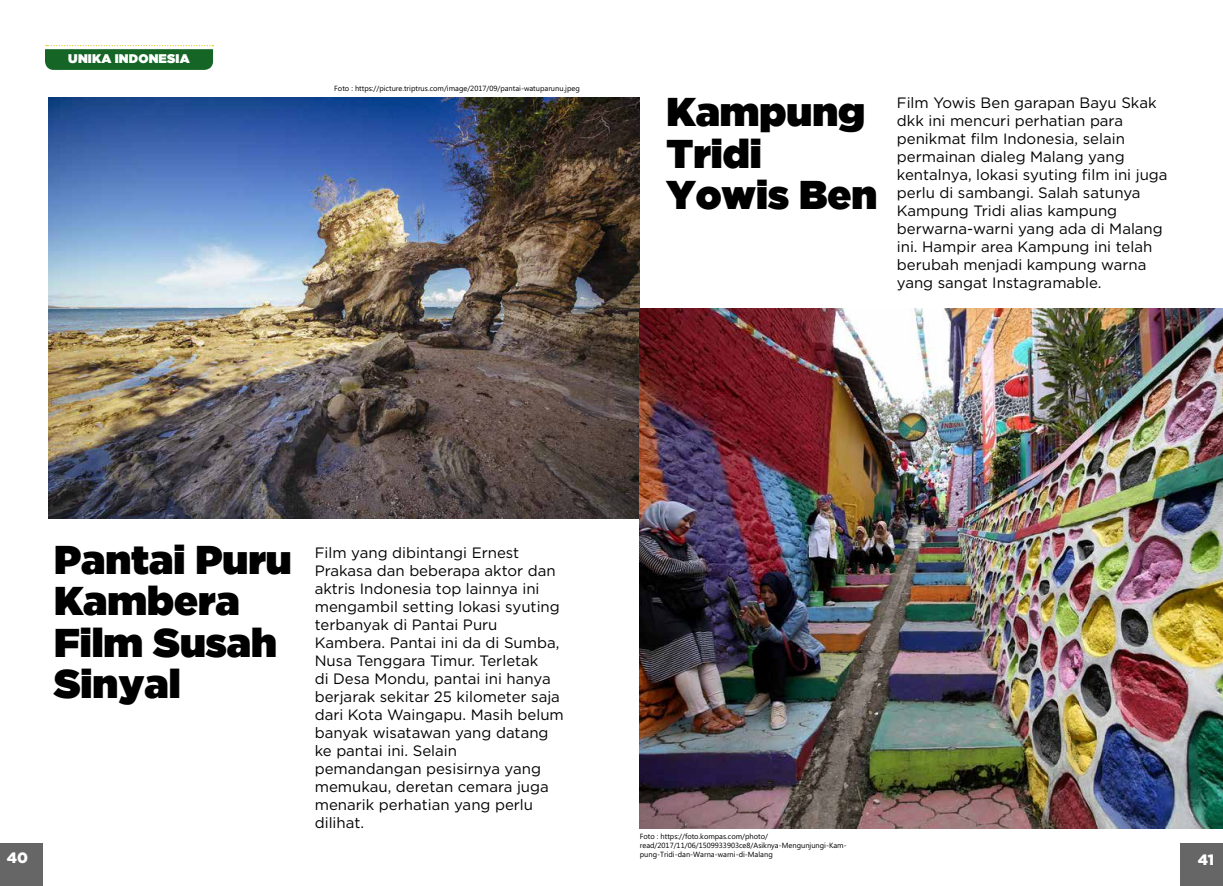
<style>
.page{position:relative;width:1223px;height:886px;background:#fff}
.page>*{position:absolute;margin:0;border:0;box-sizing:border-box;transform-origin:0 0}
.t1{font:40px/41.2px "Gotham Ultra";color:#000}
.t2{font:15px/18px "Gotham HTF";color:#000}
.t3{font:900 15px "Gotham";color:#fff}
.t4{font:12.5px "Gotham Ultra";letter-spacing:.015em;color:#fff}
.t5{font:7.5px/8.8px "Microsoft Phags Pa";color:#000}
</style>
<div class="page">
<svg style="left:45px;top:45px;width:168px;height:25px;background:#3d7f48"></svg>
<div style="left:0;top:843px;width:43px;height:43px;background:#666"></div>
<div style="left:1180px;top:843px;width:42px;height:43px;background:#666"></div>
<img style="left:49px;top:97px;width:591px;height:422px">
<img style="left:640px;top:308px;width:582px;height:520px">
<p class="t4" style="left:68px;top:52px;width:123px">UNIKA INDONESIA</p>
<p class="t5" style="left:334px;top:84px;width:247px">Foto : https://picture.triptrus.com/image/2017/09/pantai-watuparunu.jpeg</p>
<h1 class="t1" style="left:666px;top:91px;width:212px">Kampung<br>Tridi<br>Yowis Ben</h1>
<p class="t2" style="left:896px;top:93px;width:272px">Film Yowis Ben garapan Bayu Skak dkk ini mencuri perhatian para penikmat film Indonesia, selain permainan dialeg Malang yang kentalnya, lokasi syuting film ini juga perlu di sambangi. Salah satunya<br>Kampung Tridi alias kampung berwarna-warni yang ada di Malang ini. Hampir area Kampung ini telah berubah menjadi kampung warna yang sangat Instagramable.</p>
<h1 class="t1" style="left:54px;top:538px;width:239px">Pantai Puru<br>Kambera<br>Film Susah<br>Sinyal</h1>
<p class="t2" style="left:315px;top:543px;width:251px">Film yang dibintangi Ernest<br>Prakasa dan beberapa aktor dan aktris Indonesia top lainnya ini mengambil setting lokasi syuting terbanyak di Pantai Puru<br>Kambera. Pantai ini da di Sumba,<br>Nusa Tenggara Timur. Terletak<br>di Desa Mondu, pantai ini hanya berjarak sekitar 25 kilometer saja dari Kota Waingapu. Masih belum banyak wisatawan yang datang ke pantai ini. Selain pemandangan pesisirnya yang memukau, deretan cemara juga menarik perhatian yang perlu dilihat.</p>
<p class="t5" style="left:640px;top:831px;width:208px">Foto : https://foto.kompas.com/photo/ read/2017/11/06/1509933903ce8/Asiknya-Mengunjungi-Kam&shy;pung-Tridi-dan-Warna-warni-di-Malang</p>
<p class="t3" style="left:7px;top:849px;width:23px">40</p>
<p class="t3" style="left:1197px;top:851px;width:18px">41</p>
</div>
